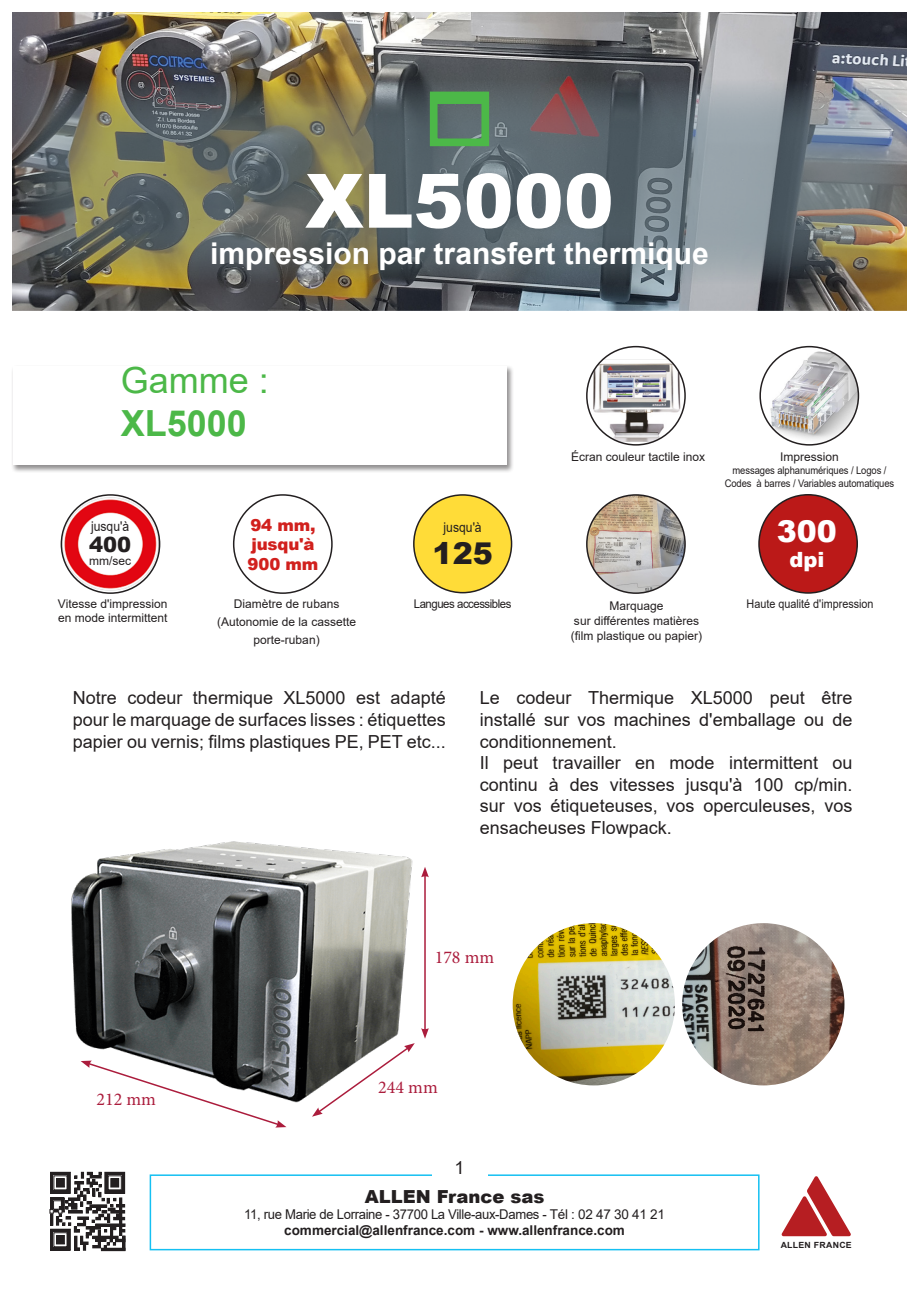
<style>
.page{position:relative;width:919px;height:1289px;background:#fff}
.page>*{position:absolute;margin:0;border:0;box-sizing:border-box;transform-origin:0 0}
.t1{font:900 75px "Arial";color:#fff}
.t2{font:36px "Arial";color:#4cb848}
.t3{font:700 36px "Arial";color:#4cb848}
.t4{font:700 30px "Arial";color:#fff}
.t5{font:900 30px "Arial";color:#fff}
.t6{font:900 30px "Arial";color:#231f20}
.t7{font:900 21px "Arial";color:#fff}
.t8{font:900 21px "Arial";color:#231f20}
.t9{font:18px/21.6px "Arial";color:#231f20;text-align:justify}
.t10{font:18px "Minion Pro";color:#ab1c3c}
.t11{font:900 18px "Arial";color:#231f20}
.t12{font:900 16.5px/19.5px "Arial";letter-spacing:-.01em;color:#d1201d}
.t13{font:13.5px "Arial";letter-spacing:-.025em;color:#231f20}
.t14{font:700 13.5px "Arial";color:#231f20}
.t15{font:13.5px "Arial";letter-spacing:-.025em;color:#231f20;scale:.9 1}
.t16{font:12px/18px "Arial";color:#231f20;text-align:center}
.t17{font:12px "Arial";color:#231f20;scale:.9 1}
.t18{font:12px "Arial";letter-spacing:-.04em;color:#231f20;scale:.95 1}
.t19{font:10.5px "Arial";letter-spacing:-.01em;color:#231f20;scale:.9 1}
.t20{font:700 8.55px "Arial";letter-spacing:.03em;color:#231f20}
</style>
<div class="page">
<div style="left:150px;top:1174px;width:609px;height:76px;border:2px solid #15c0f2"></div>
<svg style="left:50px;top:1171px;width:75px;height:79px"></svg>
<svg style="left:781px;top:1176px;width:69px;height:60px"></svg>
<div style="left:432px;top:1161px;width:55px;height:23px;background:#fff"></div>
<img style="left:13px;top:13px;width:893px;height:297px">
<img style="left:13px;top:80px;width:893px;height:204px">
<div style="left:11px;top:365px;width:503px;height:108px;background:#231f20;opacity:.5"></div>
<div style="left:13px;top:366px;width:493px;height:99px;background:#fff"></div>
<img style="left:71px;top:841px;width:342px;height:261px">
<img style="left:512px;top:923px;width:163px;height:162px;border-radius:81px">
<img style="left:682px;top:923px;width:162px;height:162px;border-radius:81px">
<div style="left:414px;top:495px;width:97px;height:97px;background:#ffdc38;border-radius:50%"></div>
<div style="left:413px;top:494px;width:99px;height:99px;border:2px solid #231f20;border-radius:50%"></div>
<div style="left:759px;top:495px;width:98px;height:98px;background:#bb1918;border-radius:50%"></div>
<div style="left:758px;top:494px;width:99px;height:99px;border:2px solid #231f20;border-radius:50%"></div>
<div style="left:233px;top:494px;width:99px;height:100px;border:2px solid #231f20;border-radius:50%"></div>
<img style="left:586px;top:354px;width:99px;height:91px">
<div style="left:586px;top:346px;width:99px;height:99px;border:2px solid #231f20;border-radius:50%"></div>
<img style="left:586px;top:495px;width:99px;height:98px">
<div style="left:586px;top:494px;width:99px;height:100px;border:2px solid #231f20;border-radius:50%"></div>
<img style="left:61px;top:495px;width:99px;height:98px;border-radius:49px">
<div style="left:61px;top:494px;width:99px;height:100px;border:2px solid #231f20;border-radius:50%"></div>
<img style="left:760px;top:346px;width:98px;height:99px;border-radius:49px">
<div style="left:759px;top:346px;width:100px;height:99px;border:2px solid #231f20;border-radius:50%"></div>
<svg style="left:81px;top:1060px;width:205px;height:67px"></svg>
<svg style="left:312px;top:1043px;width:103px;height:73px"></svg>
<hr style="left:424px;top:875px;width:1px;height:155px;background:#ab1c3c">
<svg style="left:421px;top:1028px;width:8px;height:10px"></svg>
<svg style="left:421px;top:867px;width:8px;height:10px"></svg>
<svg style="left:431px;top:92px;width:56px;height:53px;background:#5d696f"></svg>
<p class="t1" style="left:305px;top:146px;width:310px">XL5000</p>
<p class="t4" style="left:210px;top:232px;width:500px">impression par transfert thermique</p>
<p class="t2" style="left:121px;top:355px;width:150px">Gamme :</p>
<p class="t3" style="left:121px;top:398px;width:128px">XL5000</p>
<p class="t15" style="left:91px;top:517px;width:44px">jusqu'à</p>
<p class="t8" style="left:89px;top:529px;width:44px">400</p>
<p class="t16" style="left:89px;top:552px;width:43px">mm/sec</p>
<p class="t16" style="left:58px;top:594px;width:111px">Vitesse d'impression</p>
<p class="t16" style="left:58px;top:609px;width:111px">en mode intermittent</p>
<p class="t12" style="left:250px;top:514px;width:67px">94 mm, jusqu'à</p>
<p class="t12" style="left:247px;top:553px;width:72px">900 mm</p>
<p class="t16" style="left:234px;top:594px;width:107px">Diamètre de rubans</p>
<p class="t16" style="left:217px;top:612px;width:140px">(Autonomie de la cassette porte-ruban)</p>
<p class="t15" style="left:443px;top:518px;width:44px">jusqu'à</p>
<p class="t6" style="left:432px;top:531px;width:62px">125</p>
<p class="t18" style="left:414px;top:595px;width:104px">Langues accessibles</p>
<p class="t16" style="left:571px;top:448px;width:136px">Écran couleur tactile inox</p>
<p class="t16" style="left:609px;top:596px;width:56px">Marquage</p>
<p class="t16" style="left:574px;top:611px;width:127px">sur différentes matières</p>
<p class="t16" style="left:571px;top:626px;width:133px">(film plastique ou papier)</p>
<p class="t16" style="left:780px;top:448px;width:60px">Impression</p>
<p class="t19" style="left:732px;top:463px;width:173px">messages alphanumériques / Logos /</p>
<p class="t19" style="left:724px;top:475px;width:190px">Codes à barres / Variables automatiques</p>
<p class="t5" style="left:776px;top:509px;width:62px">300</p>
<p class="t7" style="left:789px;top:544px;width:37px">dpi</p>
<p class="t17" style="left:746px;top:595px;width:143px">Haute qualité d'impression</p>
<p class="t9" style="left:73px;top:687px;width:374px">Notre codeur thermique XL5000 est adapté pour le marquage de surfaces lisses : étiquettes papier ou vernis; films plastiques PE, PET etc...</p>
<p class="t9" style="left:479px;top:687px;width:374px">Le codeur Thermique XL5000 peut être installé sur vos machines d'emballage ou de conditionnement.</p>
<p class="t9" style="left:479px;top:752px;width:374px">Il peut travailler en mode intermittent ou continu à des vitesses jusqu'à 100 cp/min. sur vos étiqueteuses, vos operculeuses, vos ensacheuses Flowpack.</p>
<p class="t10" style="left:96px;top:1087px;width:61px">212 mm</p>
<p class="t10" style="left:434px;top:945px;width:61px">178 mm</p>
<p class="t10" style="left:378px;top:1075px;width:61px">244 mm</p>
<p class="t9" style="left:454px;top:1157px;width:12px">1</p>
<p class="t11" style="left:364px;top:1183px;width:181px">ALLEN France sas</p>
<p class="t13" style="left:244px;top:1204px;width:422px">11, rue Marie de Lorraine - 37700 La Ville-aux-Dames - Tél : 02 47 30 41 21</p>
<p class="t14" style="left:284px;top:1220px;width:342px">commercial@allenfrance.com - www.allenfrance.com</p>
<p class="t20" style="left:780px;top:1239px;width:73px">ALLEN FRANCE</p>
</div>
